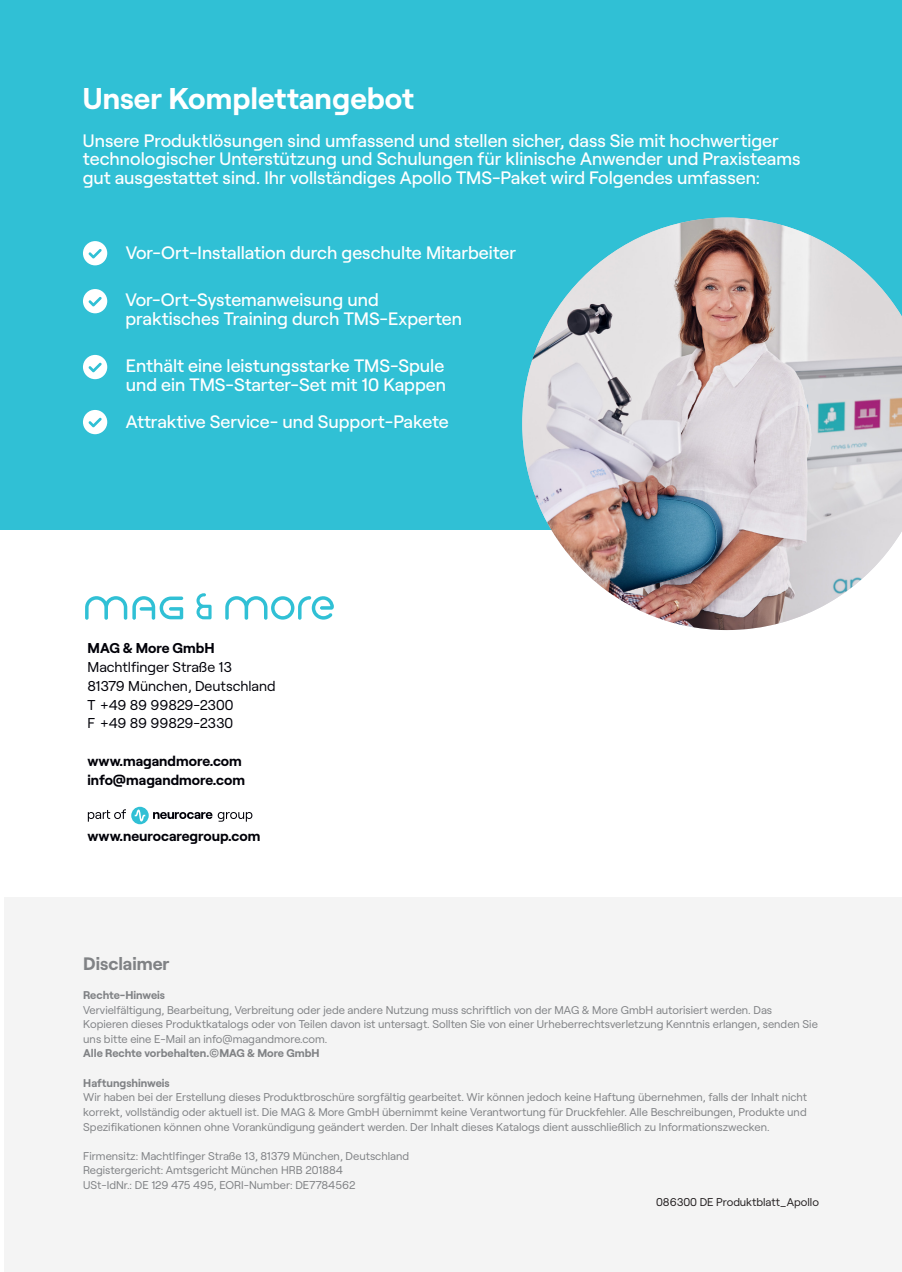
<style>
.page{position:relative;width:902px;height:1272px;background:#fff}
.page>*{position:absolute;margin:0;border:0;box-sizing:border-box;transform-origin:0 0}
.t1{font:700 30px "Roobert";color:#fff}
.t2{font:500 18px/18.8px "Roobert";color:#fff}
.t3{font:700 18px "Roobert";color:#808285}
.t4{font:14.25px/18.8px "Roobert";color:#000008}
.t5{font:700 14.25px/18.8px "Roobert";color:#000008}
.t6{font:11.25px/14.7px "Roobert";color:#808285}
.t7{font:700 11.25px "Roobert";color:#808285}
.t8{font:11.25px "Roobert";color:#231f20}
</style>
<div class="page">
<div style="left:0;top:0;width:901px;height:529px;background:#30c0d5"></div>
<svg style="left:83px;top:241px;width:24px;height:24px"></svg>
<svg style="left:83px;top:289px;width:24px;height:24px"></svg>
<svg style="left:83px;top:355px;width:24px;height:24px"></svg>
<svg style="left:83px;top:410px;width:24px;height:24px"></svg>
<svg style="left:85px;top:593px;width:249px;height:26px"></svg>
<svg style="left:153px;top:812px;width:59px;height:7px"></svg>
<svg style="left:131px;top:806px;width:18px;height:18px"></svg>
<svg style="left:135px;top:809px;width:10px;height:12px"></svg>
<svg style="left:218px;top:812px;width:34px;height:9px"></svg>
<svg style="left:88px;top:809px;width:38px;height:12px"></svg>
<img style="left:522px;top:217px;width:379px;height:413px">
<div style="left:4px;top:897px;width:897px;height:374px;background:#f4f4f4"></div>
<h1 class="t1" style="left:83px;top:75px;width:333px">Unser Komplettangebot</h1>
<p class="t2" style="left:83px;top:129px;width:719px">Unsere Produktlösungen sind umfassend und stellen sicher, dass Sie mit hochwertiger technologischer Unterstützung und Schulungen für klinische Anwender und Praxisteams gut ausgestattet sind. Ihr vollständiges Apollo TMS-Paket wird Folgendes umfassen:</p>
<h2 class="t2" style="left:126px;top:242px;width:392px">Vor-Ort-Installation durch geschulte Mitarbeiter</h2>
<h2 class="t2" style="left:125px;top:289px;width:338px">Vor-Ort-Systemanweisung und praktisches Training durch TMS-Experten</h2>
<h2 class="t2" style="left:126px;top:354px;width:322px">Enthält eine leistungsstarke TMS-Spule und ein TMS-Starter-Set mit 10 Kappen</h2>
<h2 class="t2" style="left:126px;top:411px;width:324px">Attraktive Service- und Support-Pakete</h2>
<p class="t5" style="left:87px;top:637px;width:129px">MAG &amp; More GmbH</p>
<p class="t4" style="left:87px;top:656px;width:190px">Machtlfinger Straße 13<br>81379 München, Deutschland<br>T +49 89 99829-2300<br>F +49 89 99829-2330</p>
<p class="t5" style="left:87px;top:750px;width:159px">www.magandmore.com info@magandmore.com</p>
<p class="t5" style="left:87px;top:825px;width:174px">www.neurocaregroup.com</p>
<h2 class="t3" style="left:83px;top:949px;width:88px">Disclaimer</h2>
<p class="t7" style="left:83px;top:986px;width:83px">Rechte-Hinweis</p>
<p class="t6" style="left:83px;top:1001px;width:736px">Vervielfältigung, Bearbeitung, Verbreitung oder jede andere Nutzung muss schriftlich von der MAG &amp; More GmbH autorisiert werden. Das<br>Kopieren dieses Produktkatalogs oder von Teilen davon ist untersagt. Sollten Sie von einer Urheberrechtsverletzung Kenntnis erlangen, senden Sie uns bitte eine E-Mail an info@magandmore.com.</p>
<p class="t7" style="left:83px;top:1044px;width:238px">Alle Rechte vorbehalten.©MAG &amp; More GmbH</p>
<p class="t7" style="left:83px;top:1073px;width:88px">Haftungshinweis</p>
<p class="t6" style="left:83px;top:1089px;width:725px;text-align:justify">Wir haben bei der Erstellung dieses Produktbroschüre sorgfältig gearbeitet. Wir können jedoch keine Haftung übernehmen, falls der Inhalt nicht korrekt, vollständig oder aktuell ist. Die MAG &amp; More GmbH übernimmt keine Verantwortung für Druckfehler. Alle Beschreibungen, Produkte und Spezifikationen können ohne Vorankündigung geändert werden. Der Inhalt dieses Katalogs dient ausschließlich zu Informationszwecken.</p>
<p class="t6" style="left:83px;top:1147px;width:327px">Firmensitz: Machtlfinger Straße 13, 81379 München, Deutschland<br>Registergericht: Amtsgericht München HRB 201884<br>USt-IdNr.: DE 129 475 495, EORI-Number: DE7784562</p>
<p class="t8" style="left:656px;top:1193px;width:164px">086300 DE Produktblatt_Apollo</p>
</div>
